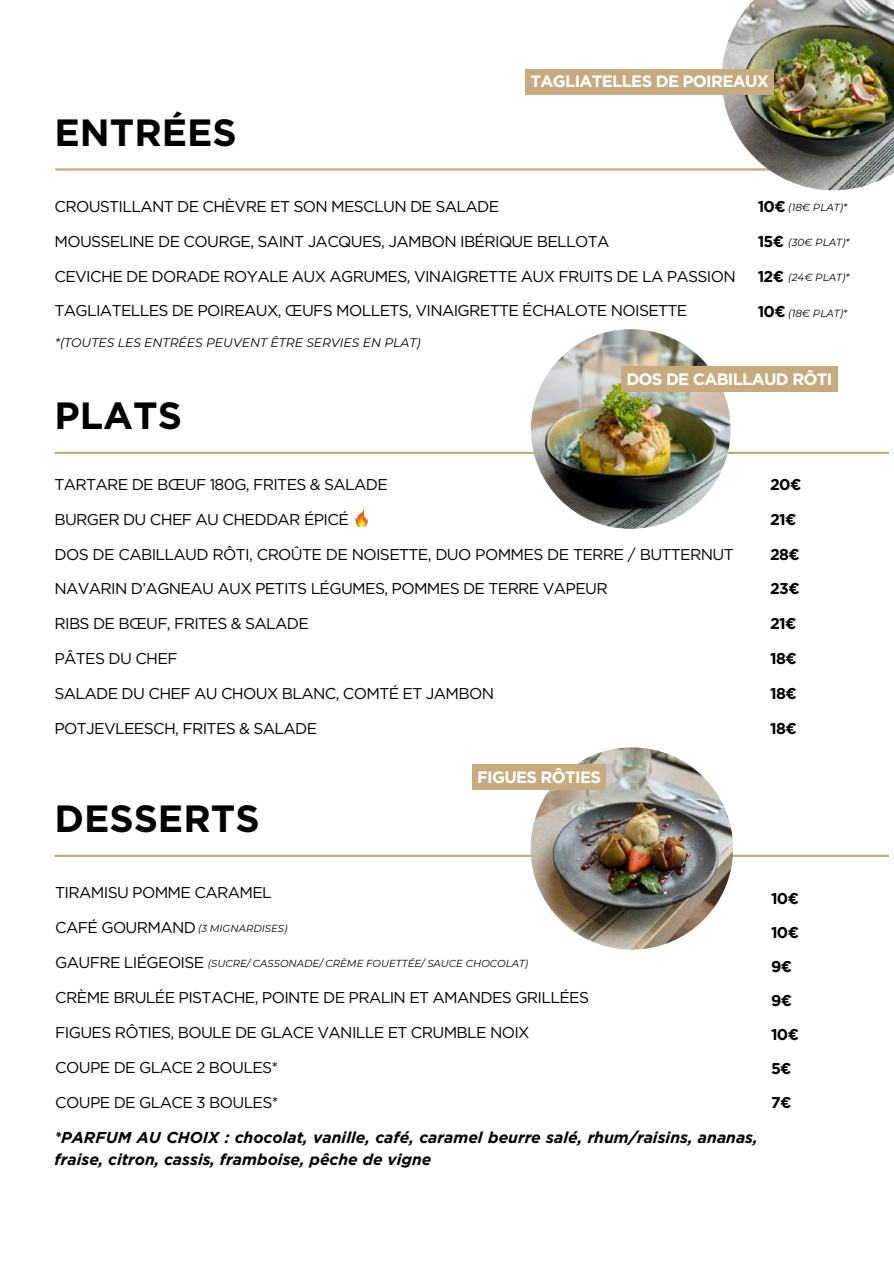
<style>
.page{position:relative;width:894px;height:1264px;background:#fff}
.page>*{position:absolute;margin:0;border:0;box-sizing:border-box;transform-origin:0 0}
.t1{font:700 37.95px "Gotham";color:#000}
.t2{font:700 16.5px "Gotham";letter-spacing:-.04em;color:#fff}
.t3{font:italic 700 15.75px/22px "Gotham";color:#000}
.t4{font:15.6px "Gotham";letter-spacing:-.045em;color:#000}
.t5{font:700 15.6px/34px "Gotham";letter-spacing:-.04em;color:#000}
.t6{font:italic 12.45px "Montserrat";color:#000}
.t7{font:italic 10.35px "Montserrat";color:#000}
.t8{font:italic 10.2px "Montserrat";color:#000}
</style>
<div class="page">
<hr style="left:55px;top:168px;width:838px;height:3px;background:#c7aa7e">
<img style="left:721px;top:0;width:172px;height:190px">
<hr style="left:54px;top:452px;width:834px;height:2px;background:#c7aa7e">
<hr style="left:54px;top:854px;width:834px;height:3px;background:#c7aa7e">
<svg style="left:355px;top:509px;width:12px;height:17px"></svg>
<img style="left:530px;top:329px;width:200px;height:200px;border-radius:50%">
<img style="left:530px;top:747px;width:202px;height:202px;border-radius:50%">
<div style="left:620px;top:366px;width:217px;height:26px;background:#c7aa7e"></div>
<div style="left:471px;top:764px;width:134px;height:26px;background:#c7aa7e"></div>
<div style="left:525px;top:69px;width:248px;height:25px;background:#c7aa7e"></div>
<h1 class="t1" style="left:54px;top:109px;width:184px">ENTRÉES</h1>
<p class="t2" style="left:530px;top:71px;width:240px">TAGLIATELLES DE POIREAUX</p>
<p class="t4" style="left:54px;top:197px;width:446px">CROUSTILLANT DE CHÈVRE ET SON MESCLUN DE SALADE</p>
<p class="t4" style="left:54px;top:232px;width:556px">MOUSSELINE DE COURGE, SAINT JACQUES, JAMBON IBÉRIQUE BELLOTA</p>
<p class="t4" style="left:54px;top:266px;width:682px">CEVICHE DE DORADE ROYALE AUX AGRUMES, VINAIGRETTE AUX FRUITS DE LA PASSION</p>
<p class="t4" style="left:54px;top:301px;width:634px">TAGLIATELLES DE POIREAUX, ŒUFS MOLLETS, VINAIGRETTE ÉCHALOTE NOISETTE</p>
<p class="t6" style="left:55px;top:334px;width:367px">*(TOUTES LES ENTRÉES PEUVENT ÊTRE SERVIES EN PLAT)</p>
<p class="t5" style="left:757px;top:189px;width:29px">10€</p>
<p class="t5" style="left:757px;top:224px;width:28px">15€</p>
<p class="t5" style="left:757px;top:259px;width:28px">12€</p>
<p class="t5" style="left:757px;top:294px;width:29px">10€</p>
<p class="t7" style="left:788px;top:201px;width:60px">(18€ PLAT)*</p>
<p class="t7" style="left:788px;top:236px;width:63px">(30€ PLAT)*</p>
<p class="t7" style="left:788px;top:271px;width:63px">(24€ PLAT)*</p>
<p class="t7" style="left:788px;top:306px;width:60px">(18€ PLAT)*</p>
<h1 class="t1" style="left:54px;top:393px;width:129px">PLATS</h1>
<p class="t2" style="left:626px;top:369px;width:207px">DOS DE CABILLAUD RÔTI</p>
<p class="t4" style="left:54px;top:475px;width:335px">TARTARE DE BŒUF 180G, FRITES &amp; SALADE</p>
<p class="t4" style="left:54px;top:509px;width:296px">BURGER DU CHEF AU CHEDDAR ÉPICÉ</p>
<p class="t4" style="left:54px;top:544px;width:680px">DOS DE CABILLAUD RÔTI, CROÛTE DE NOISETTE, DUO POMMES DE TERRE / BUTTERNUT</p>
<p class="t4" style="left:54px;top:579px;width:554px">NAVARIN D’AGNEAU AUX PETITS LÉGUMES, POMMES DE TERRE VAPEUR</p>
<p class="t4" style="left:54px;top:614px;width:256px">RIBS DE BŒUF, FRITES &amp; SALADE</p>
<p class="t4" style="left:54px;top:649px;width:125px">PÂTES DU CHEF</p>
<p class="t4" style="left:54px;top:684px;width:441px">SALADE DU CHEF AU CHOUX BLANC, COMTÉ ET JAMBON</p>
<p class="t4" style="left:54px;top:719px;width:264px">POTJEVLEESCH, FRITES &amp; SALADE</p>
<h1 class="t1" style="left:54px;top:796px;width:206px">DESSERTS</h1>
<p class="t2" style="left:477px;top:767px;width:125px">FIGUES RÔTIES</p>
<p class="t5" style="left:770px;top:467px;width:33px">20€</p>
<p class="t5" style="left:770px;top:502px;width:28px">21€</p>
<p class="t5" style="left:770px;top:537px;width:31px">28€</p>
<p class="t5" style="left:770px;top:572px;width:31px">23€</p>
<p class="t5" style="left:770px;top:606px;width:28px">21€</p>
<p class="t5" style="left:770px;top:641px;width:28px">18€</p>
<p class="t5" style="left:770px;top:676px;width:28px">18€</p>
<p class="t5" style="left:770px;top:711px;width:28px">18€</p>
<p class="t4" style="left:55px;top:883px;width:218px">TIRAMISU POMME CARAMEL</p>
<p class="t4" style="left:55px;top:918px;width:142px">CAFÉ GOURMAND</p>
<p class="t4" style="left:55px;top:953px;width:150px">GAUFRE LIÉGEOISE</p>
<p class="t4" style="left:55px;top:988px;width:535px">CRÈME BRULÉE PISTACHE, POINTE DE PRALIN ET AMANDES GRILLÉES</p>
<p class="t4" style="left:55px;top:1023px;width:475px">FIGUES RÔTIES, BOULE DE GLACE VANILLE ET CRUMBLE NOIX</p>
<p class="t4" style="left:55px;top:1057px;width:224px">COUPE DE GLACE 2 BOULES*</p>
<p class="t4" style="left:55px;top:1092px;width:225px">COUPE DE GLACE 3 BOULES*</p>
<p class="t8" style="left:198px;top:922px;width:91px">(3 MIGNARDISES)</p>
<p class="t8" style="left:208px;top:956px;width:322px">(SUCRE/ CASSONADE/ CRÈME FOUETTÉE/ SAUCE CHOCOLAT)</p>
<p class="t3" style="left:54px;top:1126px;width:704px">*PARFUM AU CHOIX : chocolat, vanille, café, caramel beurre salé, rhum/raisins, ananas, fraise, citron, cassis, framboise, pêche de vigne</p>
<p class="t5" style="left:770px;top:881px;width:29px">10€<br>10€<br>9€<br>9€<br>10€<br>5€<br>7€</p>
</div>
